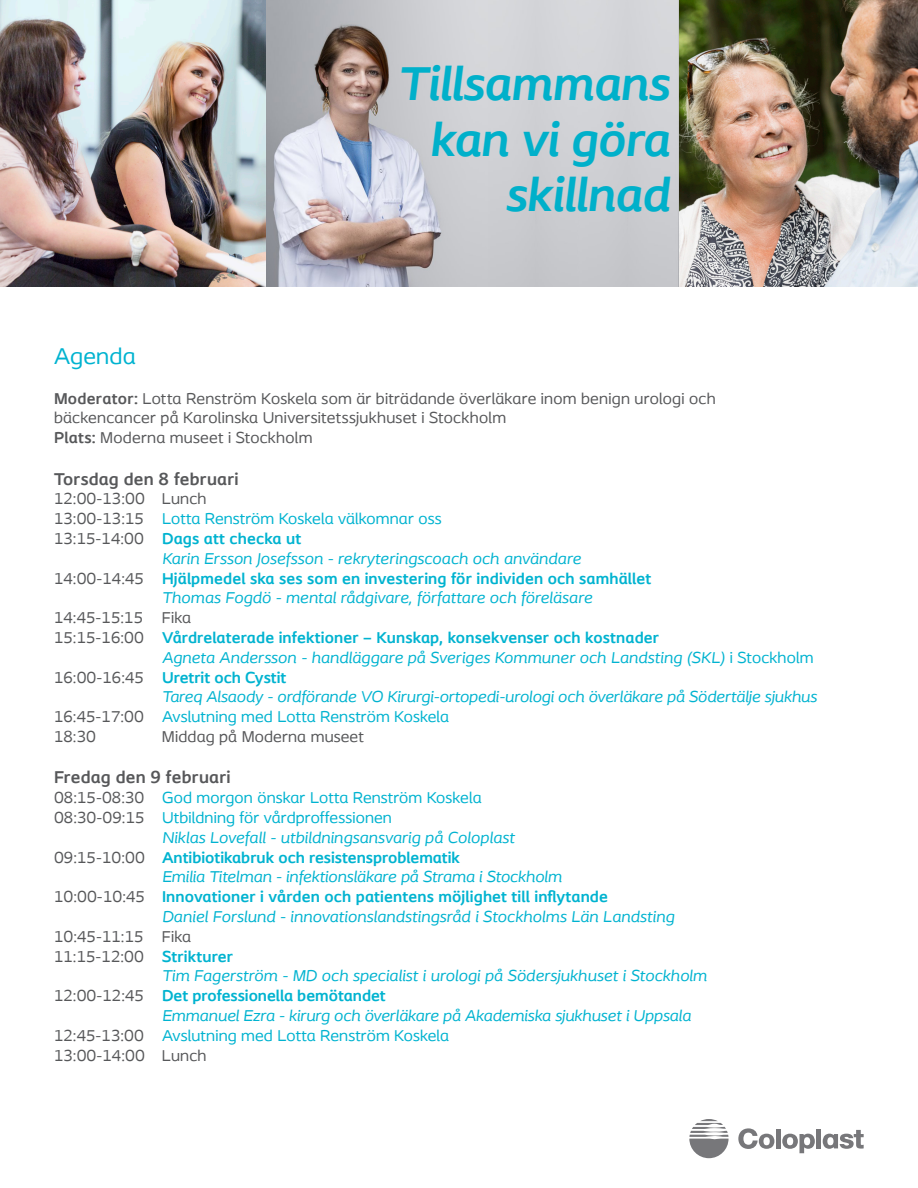
<style>
.page{position:relative;width:918px;height:1188px;background:#fff}
.page>*{position:absolute;margin:0;border:0;box-sizing:border-box;transform-origin:0 0}
.t1{font:italic 700 49.95px/55.3px "Coloplast";letter-spacing:-.01em;color:#00b0ca;text-align:right}
.t2{font:24px "Coloplast";letter-spacing:.01em;color:#00b3d0}
.t3{font:700 18px "Coloplast";letter-spacing:.015em;color:#57585a}
.t4{font:italic 16.5px "Coloplast";letter-spacing:.01em;color:#00b3d0}
.t5{font:700 16.5px/19.8px "Coloplast";letter-spacing:.01em;color:#00b3d0}
.t6{font:16.5px/19.8px "Coloplast";letter-spacing:.01em;color:#57585a}
.t7{font:16.5px "Coloplast";letter-spacing:.01em;color:#00b3d0}
.s1{font-weight:700}
.s2{color:#57585a}
.s3{font-weight:400;color:#57585a}
.s4{font-weight:400;font-style:italic}
.s5{font-style:normal}
.s6{font-weight:700;color:#00b3d0}
</style>
<div class="page">
<svg style="left:738px;top:1128px;width:36px;height:21px"></svg>
<div style="left:776px;top:1129px;width:5px;height:19px;background:#77777a"></div>
<div style="left:816px;top:1129px;width:5px;height:19px;background:#77777a"></div>
<svg style="left:782px;top:1134px;width:33px;height:19px"></svg>
<svg style="left:823px;top:1130px;width:41px;height:19px"></svg>
<svg style="left:689px;top:1119px;width:40px;height:39px"></svg>
<img style="left:0;top:0;width:267px;height:286px">
<img style="left:267px;top:0;width:222px;height:286px">
<img style="left:678px;top:0;width:240px;height:286px">
<p class="t1" style="left:398px;top:56px;width:273px">Tillsammans kan vi göra skillnad</p>
<p class="t2" style="left:54px;top:342px;width:83px">Agenda</p>
<p class="t6" style="left:54px;top:388px;width:663px"><span class="s1">Moderator:</span> Lotta Renström Koskela som är biträdande överläkare inom benign urologi och bäckencancer på Karolinska Universitetssjukhuset i Stockholm</p>
<p class="t6" style="left:54px;top:428px;width:260px"><span class="s1">Plats:</span> Moderna museet i Stockholm</p>
<p class="t3" style="left:54px;top:468px;width:186px">Torsdag den 8 februari</p>
<p class="t6" style="left:54px;top:489px;width:154px">12:00-13:00 Lunch</p>
<p class="t7" style="left:54px;top:509px;width:389px"><span class="s2">13:00-13:15</span> Lotta Renström Koskela välkomnar oss</p>
<p class="t5" style="left:54px;top:528px;width:249px"><span class="s3">13:15-14:00</span> Dags att checka ut</p>
<p class="t4" style="left:162px;top:548px;width:421px">Karin Ersson Josefsson - rekryteringscoach och användare</p>
<p class="t5" style="left:162px;top:568px;width:491px;text-indent:-108px"><span class="s3">14:00-14:45</span> Hjälpmedel ska ses som en investering för individen och samhället<br><span class="s4">Thomas Fogdö - mental rådgivare, författare och föreläsare</span></p>
<p class="t6" style="left:54px;top:608px;width:138px">14:45-15:15 Fika</p>
<p class="t5" style="left:54px;top:627px;width:607px"><span class="s3">15:15-16:00</span> Vårdrelaterade infektioner – Kunskap, konsekvenser och kostnader</p>
<p class="t4" style="left:162px;top:647px;width:653px">Agneta Andersson - handläggare på Sveriges Kommuner och Landsting (SKL) <span class="s5">i Stockholm</span></p>
<p class="t5" style="left:54px;top:667px;width:234px"><span class="s3">16:00-16:45</span> Uretrit och Cystit</p>
<p class="t4" style="left:162px;top:687px;width:656px">Tareq Alsaody - ordförande VO Kirurgi-ortopedi-urologi och överläkare på Södertälje sjukhus</p>
<p class="t7" style="left:54px;top:707px;width:397px"><span class="s2">16:45-17:00</span> Avslutning med Lotta Renström Koskela</p>
<p class="t6" style="left:54px;top:726px;width:43px">18:30</p>
<p class="t6" style="left:162px;top:726px;width:203px">Middag på Moderna museet</p>
<p class="t3" style="left:54px;top:767px;width:178px">Fredag den 9 februari</p>
<p class="t7" style="left:54px;top:788px;width:429px"><span class="s2">08:15-08:30</span> God morgon önskar Lotta Renström Koskela</p>
<p class="t7" style="left:54px;top:808px;width:339px"><span class="s2">08:30-09:15</span> Utbildning för vårdproffessionen</p>
<p class="t4" style="left:162px;top:827px;width:354px">Niklas Lovefall - utbildningsansvarig på Coloplast</p>
<p class="t5" style="left:54px;top:847px;width:408px"><span class="s3">09:15-10:00</span> Antibiotikabruk och resistensproblematik</p>
<p class="t4" style="left:162px;top:867px;width:401px">Emilia Titelman - infektionsläkare på Strama i Stockholm</p>
<p class="t5" style="left:54px;top:887px;width:556px"><span class="s3">10:00-10:45</span> Innovationer i vården och patientens möjlighet till inflytande</p>
<p class="t4" style="left:162px;top:907px;width:514px">Daniel Forslund - innovationslandstingsråd i Stockholms Län Landsting</p>
<p class="t6" style="left:54px;top:926px;width:138px">10:45-11:15 Fika</p>
<p class="t6" style="left:54px;top:946px;width:181px">11:15-12:00 <span class="s6">Strikturer</span></p>
<p class="t4" style="left:162px;top:966px;width:546px">Tim Fagerström - MD och specialist i urologi på Södersjukhuset i Stockholm</p>
<p class="t5" style="left:54px;top:986px;width:333px"><span class="s3">12:00-12:45</span> Det professionella bemötandet</p>
<p class="t4" style="left:162px;top:1006px;width:530px">Emmanuel Ezra - kirurg och överläkare på Akademiska sjukhuset i Uppsala</p>
<p class="t7" style="left:54px;top:1025px;width:397px"><span class="s2">12:45-13:00</span> Avslutning med Lotta Renström Koskela</p>
<p class="t6" style="left:54px;top:1045px;width:154px">13:00-14:00 Lunch</p>
</div>
